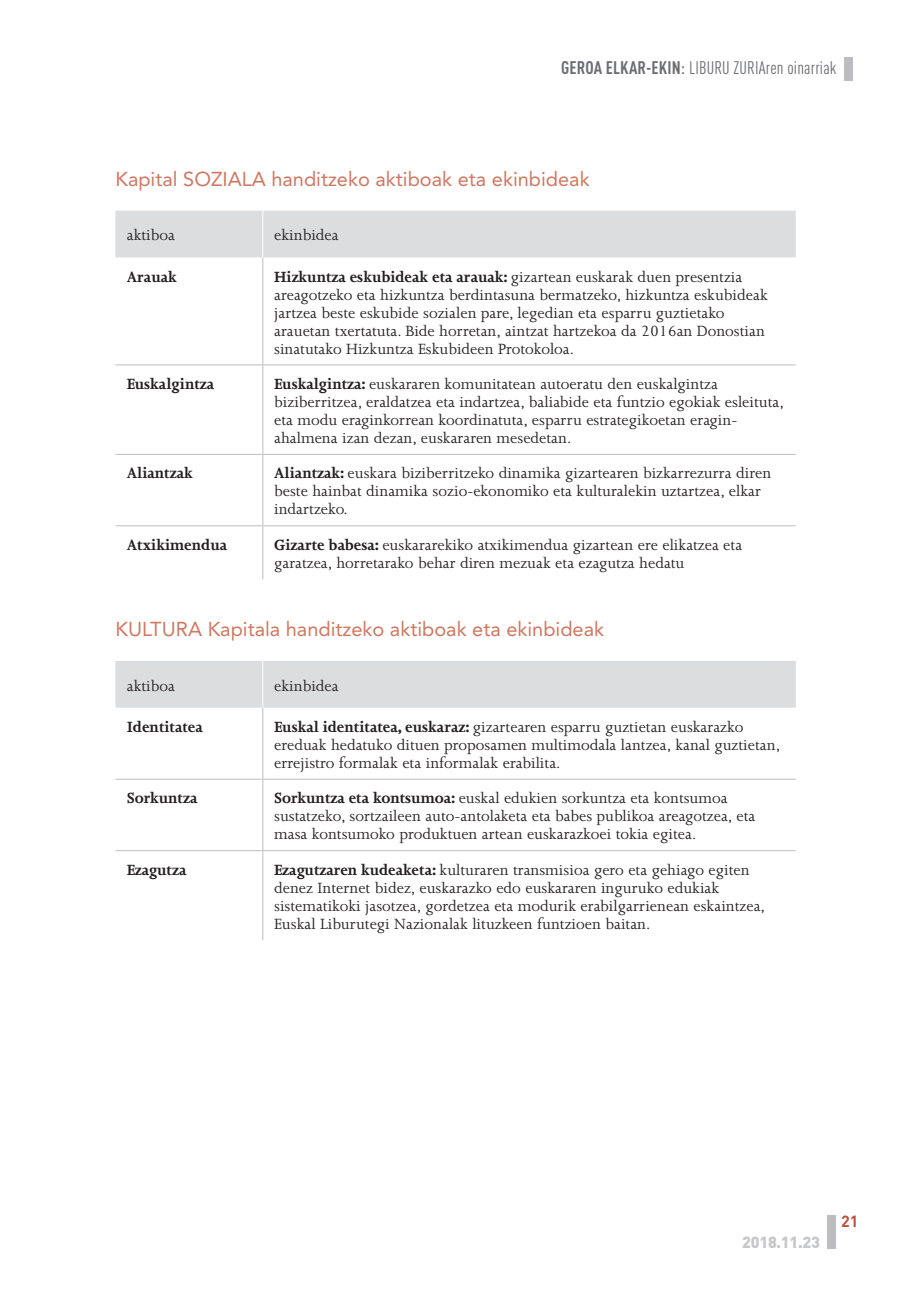
<style>
.page{position:relative;width:910px;height:1307px;background:#fff}
.page>*{position:absolute;margin:0;border:0;box-sizing:border-box;transform-origin:0 0}
.TITULO_3{font:20px "Avenir";color:#ce7760}
.t1{font:condensed 18px "DIN Pro";letter-spacing:.01em;color:#6c6d70}
.t2{font:17px/18px "Joanna";color:#231f20}
.t3{font:700 17px "Joanna";color:#231f20}
.t4{font:900 16px "DIN Pro";letter-spacing:-.02em;color:#c7c8ca}
.t5{font:700 16px "DIN Pro";color:#c1503c}
.s1{font-weight:700}
.s2{font-weight:500}
</style>
<div class="page">
<div style="left:827px;top:1215px;width:8px;height:33px;background:#bcbdc0"></div>
<div style="left:844px;top:57px;width:8px;height:24px;background:#bcbdc0"></div>
<div style="left:115px;top:211px;width:681px;height:46px;background:#dcdddf"></div>
<hr style="left:262px;top:257px;width:1px;height:107px;background:#bcbdc0">
<hr style="left:115px;top:364px;width:148px;height:1px;background:#bcbdc0">
<hr style="left:263px;top:364px;width:533px;height:1px;background:#bcbdc0">
<hr style="left:262px;top:365px;width:1px;height:89px;background:#bcbdc0">
<hr style="left:115px;top:454px;width:148px;height:1px;background:#bcbdc0">
<hr style="left:263px;top:454px;width:533px;height:1px;background:#bcbdc0">
<hr style="left:262px;top:455px;width:1px;height:70px;background:#bcbdc0">
<hr style="left:115px;top:525px;width:148px;height:1px;background:#bcbdc0">
<hr style="left:263px;top:525px;width:533px;height:1px;background:#bcbdc0">
<hr style="left:262px;top:526px;width:1px;height:53px;background:#bcbdc0">
<hr style="left:262px;top:211px;width:1px;height:46px;background:#fff">
<div style="left:115px;top:661px;width:681px;height:46px;background:#dcdddf"></div>
<hr style="left:262px;top:707px;width:1px;height:71px;background:#bcbdc0">
<hr style="left:115px;top:778px;width:148px;height:1px;background:#bcbdc0">
<hr style="left:263px;top:778px;width:533px;height:1px;background:#bcbdc0">
<hr style="left:262px;top:779px;width:1px;height:71px;background:#bcbdc0">
<hr style="left:115px;top:850px;width:148px;height:1px;background:#bcbdc0">
<hr style="left:263px;top:850px;width:533px;height:1px;background:#bcbdc0">
<hr style="left:262px;top:851px;width:1px;height:89px;background:#bcbdc0">
<hr style="left:262px;top:661px;width:1px;height:46px;background:#fff">
<p class="t1" style="left:561px;top:55px;width:277px"><span class="s1">GEROA ELKAR-EKIN</span><span class="s2">:</span> LIBURU ZURIAren oinarriak</p>
<p class="TITULO_3" style="left:115px;top:167px;width:476px">Kapital SOZIALA handitzeko aktiboak eta ekinbideak</p>
<p class="t2" style="left:127px;top:226px;width:50px">aktiboa</p>
<p class="t2" style="left:274px;top:226px;width:66px">ekinbidea</p>
<p class="t3" style="left:127px;top:267px;width:52px">Arauak</p>
<p class="t2" style="left:274px;top:267px;width:495px"><span class="s1">Hizkuntza eskubideak eta arauak:</span> gizartean euskarak duen presentzia areagotzeko eta hizkuntza berdintasuna bermatzeko, hizkuntza eskubideak jartzea beste eskubide sozialen pare, legedian eta esparru guztietako arauetan txertatuta. Bide horretan, aintzat hartzekoa da 2016an Donostian sinatutako Hizkuntza Eskubideen Protokoloa.</p>
<p class="t3" style="left:127px;top:375px;width:89px">Euskalgintza</p>
<p class="t2" style="left:274px;top:375px;width:512px"><span class="s1">Euskalgintza:</span> euskararen komunitatean autoeratu den euskalgintza biziberritzea, eraldatzea eta indartzea, baliabide eta funtzio egokiak esleituta, eta modu eraginkorrean koordinatuta, esparru estrategikoetan eragin&shy;ahalmena izan dezan, euskararen mesedetan.</p>
<p class="t3" style="left:127px;top:464px;width:68px">Aliantzak</p>
<p class="t2" style="left:274px;top:464px;width:498px"><span class="s1">Aliantzak:</span> euskara biziberritzeko dinamika gizartearen bizkarrezurra diren beste hainbat dinamika sozio-ekonomiko eta kulturalekin uztartzea, elkar indartzeko.</p>
<p class="t3" style="left:127px;top:535px;width:102px">Atxikimendua</p>
<p class="t2" style="left:274px;top:536px;width:470px"><span class="s1">Gizarte babesa:</span> euskararekiko atxikimendua gizartean ere elikatzea eta garatzea, horretarako behar diren mezuak eta ezagutza hedatu</p>
<p class="TITULO_3" style="left:115px;top:617px;width:490px">KULTURA Kapitala handitzeko aktiboak eta ekinbideak</p>
<p class="t2" style="left:127px;top:677px;width:50px">aktiboa</p>
<p class="t2" style="left:274px;top:677px;width:66px">ekinbidea</p>
<p class="t3" style="left:127px;top:717px;width:78px">Identitatea</p>
<p class="t2" style="left:274px;top:718px;width:508px"><span class="s1">Euskal identitatea, euskaraz:</span> gizartearen esparru guztietan euskarazko ereduak hedatuko dituen proposamen multimodala lantzea, kanal guztietan, errejistro formalak eta informalak erabilita.</p>
<p class="t3" style="left:127px;top:789px;width:72px">Sorkuntza</p>
<p class="t2" style="left:274px;top:789px;width:483px"><span class="s1">Sorkuntza eta kontsumoa:</span> euskal edukien sorkuntza eta kontsumoa sustatzeko, sortzaileen auto-antolaketa eta babes publikoa areagotzea, eta masa kontsumoko produktuen artean euskarazkoei tokia egitea.</p>
<p class="t3" style="left:127px;top:860px;width:61px">Ezagutza</p>
<p class="t2" style="left:274px;top:860px;width:493px"><span class="s1">Ezagutzaren kudeaketa:</span> kulturaren transmisioa gero eta gehiago egiten denez Internet bidez, euskarazko edo euskararen inguruko edukiak sistematikoki jasotzea, gordetzea eta modurik erabilgarrienean eskaintzea, Euskal Liburutegi Nazionalak lituzkeen funtzioen baitan.</p>
<p class="t4" style="left:742px;top:1228px;width:79px">2018.11.23</p>
<p class="t5" style="left:841px;top:1207px;width:19px">21</p>
</div>
